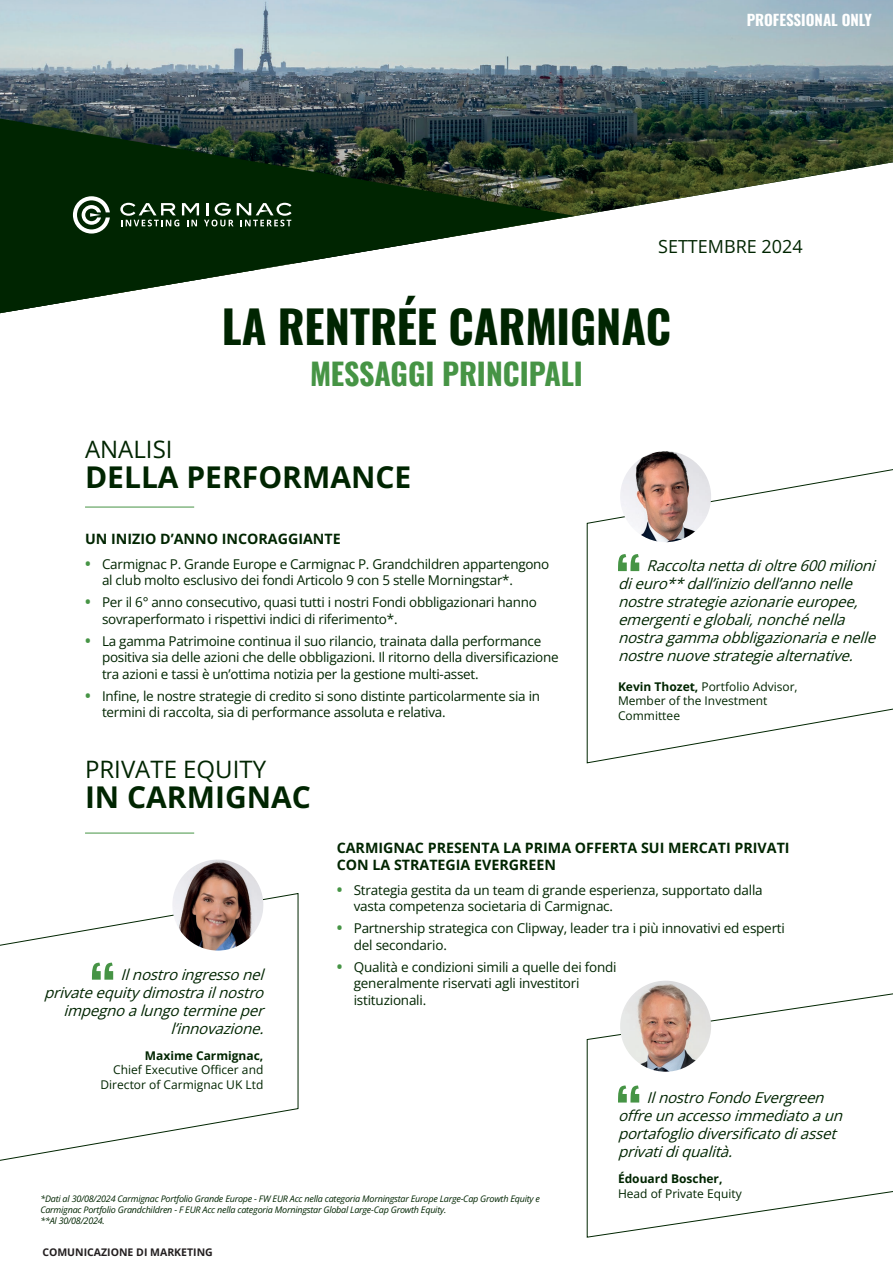
<style>
.page{position:relative;width:893px;height:1263px;background:#fff}
.page>*{position:absolute;margin:0;border:0;box-sizing:border-box;transform-origin:0 0}
.t1{font:700 45px "Oswald";color:#002501}
.t2{font:700 30px "Open Sans";color:#002501}
.t3{font:700 30px "Oswald";letter-spacing:-.005em;color:#469445}
.t4{font:24px "Open Sans";color:#002501}
.t5{font:18px "Open Sans";color:#002501}
.t6{font:italic 15px/18px "Open Sans";color:#002501}
.t7{font:700 15px "Oswald";color:#fff}
.t8{font:700 14.25px/17.1px "Open Sans";color:#002501}
.t9{font:13.5px/16.2px "Open Sans";letter-spacing:-.02em;color:#002501}
.t10{font:12px/14.4px "Open Sans";color:#002501}
.t11{font:700 12px "Open Sans";color:#002501}
.t12{font:700 10.5px "Open Sans";color:#231f20}
.t13{font:italic 9px/10.8px "Open Sans";letter-spacing:-.025em;color:#002501}
.s1{font-weight:700;font-size:15px;color:#469445}
.s2{font-weight:700}
</style>
<div class="page">
<img style="left:0;top:0;width:893px;height:314px">
<svg style="left:0;top:119px;width:575px;height:194px"></svg>
<svg style="left:73px;top:196px;width:37px;height:38px"></svg>
<svg style="left:120px;top:203px;width:172px;height:23px"></svg>
<svg style="left:586px;top:990px;width:307px;height:248px"></svg>
<svg style="left:618px;top:1085px;width:21px;height:17px"></svg>
<img style="left:620px;top:981px;width:91px;height:91px;border-radius:45px">
<hr style="left:85px;top:507px;width:109px;height:1px;background:#469445">
<svg style="left:586px;top:468px;width:307px;height:296px"></svg>
<svg style="left:0;top:893px;width:299px;height:268px"></svg>
<svg style="left:618px;top:554px;width:21px;height:17px"></svg>
<img style="left:620px;top:451px;width:91px;height:91px;border-radius:45px">
<hr style="left:85px;top:833px;width:109px;height:1px;background:#469445">
<svg style="left:92px;top:963px;width:21px;height:17px"></svg>
<img style="left:172px;top:859px;width:91px;height:91px;border-radius:45px">
<p class="t7" style="left:747px;top:6px;width:127px">PROFESSIONAL ONLY</p>
<h3 class="t5" style="left:658px;top:234px;width:146px">SETTEMBRE 2024</h3>
<h1 class="t1" style="left:222px;top:287px;width:451px">LA RENTRÉE CARMIGNAC</h1>
<h2 class="t3" style="left:310px;top:347px;width:274px">MESSAGGI PRINCIPALI</h2>
<h3 class="t4" style="left:85px;top:433px;width:89px">ANALISI</h3>
<h2 class="t2" style="left:85px;top:456px;width:328px">DELLA PERFORMANCE</h2>
<p class="t8" style="left:85px;top:530px;width:257px">UN INIZIO D’ANNO INCORAGGIANTE</p>
<p class="t9" style="left:102px;top:555px;width:449px;text-indent:-17px"><span class="s1">•</span> Carmignac P. Grande Europe e Carmignac P. Grandchildren appartengono al club molto esclusivo dei fondi Articolo 9 con 5 stelle Morningstar*.</p>
<p class="t9" style="left:102px;top:594px;width:436px;text-indent:-17px"><span class="s1">•</span> Per il 6° anno consecutivo, quasi tutti i nostri Fondi obbligazionari hanno sovraperformato i rispettivi indici di riferimento*.</p>
<p class="t9" style="left:102px;top:633px;width:458px;text-indent:-17px"><span class="s1">•</span> La gamma Patrimoine continua il suo rilancio, trainata dalla performance positiva sia delle azioni che delle obbligazioni. Il ritorno della diversificazione tra azioni e tassi è un’ottima notizia per la gestione multi-asset.</p>
<p class="t9" style="left:102px;top:688px;width:440px;text-indent:-17px"><span class="s1">•</span> Infine, le nostre strategie di credito si sono distinte particolarmente sia in termini di raccolta, sia di performance assoluta e relativa.</p>
<p class="t10" style="left:618px;top:679px;width:181px"><span class="s2">Kevin Thozet,</span> Portfolio Advisor,<br>Member of the Investment<br>Committee</p>
<p class="t6" style="left:618px;top:556px;width:264px;text-indent:29px">Raccoltanettadioltre600milioni dieuro**dall’iniziodell’annonelle nostrestrategieazionarieeuropee, emergentieglobali,nonchénella nostragammaobbligazionariaenelle nostrenuovestrategiealternative.</p>
<h3 class="t4" style="left:85px;top:753px;width:183px">PRIVATE EQUITY</h3>
<h2 class="t2" style="left:85px;top:777px;width:227px">IN CARMIGNAC</h2>
<p class="t6" style="left:44px;top:965px;width:226px;text-align:right">Ilnostroingressonel privateequitydimostrailnostro impegnoalungotermineper l’innovazione.</p>
<p class="t11" style="left:145px;top:1047px;width:120px">Maxime Carmignac,</p>
<p class="t10" style="left:101px;top:1062px;width:164px;text-align:right">Chief Executive Officer and<br>Director of Carmignac UK Ltd</p>
<p class="t8" style="left:337px;top:839px;width:454px">CARMIGNAC PRESENTA LA PRIMA OFFERTA SUI MERCATI PRIVATI<br>CON LA STRATEGIA EVERGREEN</p>
<p class="t9" style="left:354px;top:881px;width:410px;text-indent:-17px"><span class="s1">•</span> Strategia gestita da un team di grande esperienza, supportato dalla vasta competenza societaria di Carmignac.</p>
<p class="t9" style="left:354px;top:920px;width:433px;text-indent:-17px"><span class="s1">•</span> Partnership strategica con Clipway, leader tra i più innovativi ed esperti del secondario.</p>
<p class="t9" style="left:354px;top:959px;width:264px;text-indent:-17px"><span class="s1">•</span> Qualità e condizioni simili a quelle dei fondi generalmente riservati agli investitori istituzionali.</p>
<p class="t6" style="left:618px;top:1088px;width:231px;text-indent:29px">IlnostroFondoEvergreen offreunaccessoimmediatoaun portafogliodiversificatodiasset privatidiqualità.</p>
<p class="t13" style="left:40px;top:1193px;width:501px">*Dati al 30/08/2024 Carmignac Portfolio Grande Europe - FW EUR Acc nella categoria Morningstar Europe Large-Cap Growth Equity e<br>Carmignac Portfolio Grandchildren - F EUR Acc nella categoria Morningstar Global Large-Cap Growth Equity.<br>**Al 30/08/2024.</p>
<p class="t12" style="left:42px;top:1245px;width:172px">COMUNICAZIONE DI MARKETING</p>
<p class="t11" style="left:618px;top:1171px;width:106px">Édouard Boscher,</p>
<p class="t10" style="left:618px;top:1186px;width:125px">Head of Private Equity</p>
</div>
